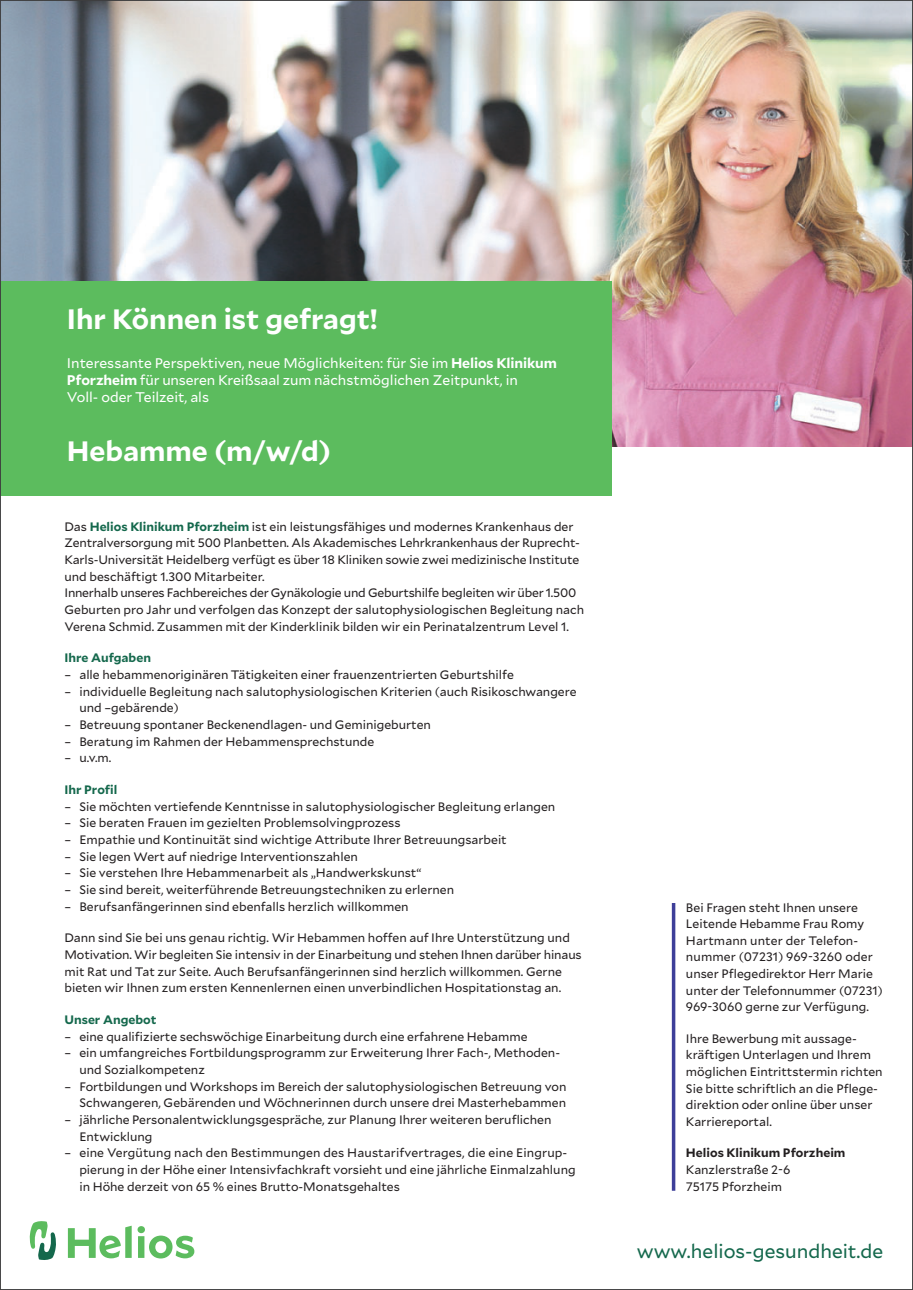
<style>
.page{position:relative;width:913px;height:1290px;background:#fff}
.page>*{position:absolute;margin:0;border:0;box-sizing:border-box;transform-origin:0 0}
.t1{font:700 28px "Mallory";color:#fff}
.t2{font:19.25px "Mallory";color:#14684c}
.t3{font:14px/16.8px "Mallory";color:#fff}
.t4{font:12.25px/16.6px "Mallory";color:#231f20}
.t5{font:700 12.25px "Mallory";color:#14684c}
.t6{font:700 12.25px "Mallory";color:#231f20}
.s1{font-weight:700}
.s2{font-weight:700;color:#14684c}
</style>
<div class="page">
<img style="left:2px;top:2px;width:909px;height:444px">
<div style="left:0;top:281px;width:612px;height:215px;background:#5cbc5e"></div>
<hr style="left:672px;top:903px;width:3px;height:288px;background:#3e3f99">
<svg style="left:68px;top:1225px;width:126px;height:33px"></svg>
<svg style="left:30px;top:1221px;width:26px;height:39px"></svg>
<h1 class="t1" style="left:67px;top:306px;width:312px">Ihr Können ist gefragt!</h1>
<p class="t3" style="left:67px;top:355px;width:491px">Interessante Perspektiven, neue Möglichkeiten: für Sie im <span class="s1">Helios Klinikum<br>Pforzheim</span> für unseren Kreißsaal zum nächstmöglichen Zeitpunkt, in<br>Voll- oder Teilzeit, als</p>
<h1 class="t1" style="left:67px;top:438px;width:266px">Hebamme (m/w/d)</h1>
<p class="t4" style="left:64px;top:519px;width:521px">Das <span class="s2">Helios Klinikum Pforzheim</span> ist ein leistungsfähiges und modernes Krankenhaus der Zentralversorgung mit 500 Planbetten. Als Akademisches Lehrkrankenhaus der Ruprecht-Karls-Universität Heidelberg verfügt es über 18 Kliniken sowie zwei medizinische Institute und beschäftigt 1.300 Mitarbeiter.<br>Innerhalb unseres Fachbereiches der Gynäkologie und Geburtshilfe begleiten wir über 1.500<br>Geburten pro Jahr und verfolgen das Konzept der salutophysiologischen Begleitung nach Verena Schmid. Zusammen mit der Kinderklinik bilden wir ein Perinatalzentrum Level 1.</p>
<p class="t5" style="left:64px;top:652px;width:88px">Ihre Aufgaben</p>
<p class="t4" style="left:64px;top:667px;width:451px">– alle hebammenoriginären Tätigkeiten einer frauenzentrierten Geburtshilfe</p>
<p class="t4" style="left:79px;top:684px;width:499px;text-indent:-15px">– individuelle Begleitung nach salutophysiologischen Kriterien (auch Risikoschwangere und –gebärende)</p>
<p class="t4" style="left:64px;top:717px;width:368px">– Betreuung spontaner Beckenendlagen- und Geminigeburten</p>
<p class="t4" style="left:64px;top:734px;width:311px">– Beratung im Rahmen der Hebammensprechstunde</p>
<p class="t4" style="left:64px;top:750px;width:48px">– u.v.m.</p>
<p class="t5" style="left:64px;top:784px;width:54px">Ihr Profil</p>
<p class="t4" style="left:64px;top:799px;width:492px">– Sie möchten vertiefende Kenntnisse in salutophysiologischer Begleitung erlangen</p>
<p class="t4" style="left:64px;top:815px;width:337px">– Sie beraten Frauen im gezielten Problemsolvingprozess</p>
<p class="t4" style="left:64px;top:832px;width:444px">– Empathie und Kontinuität sind wichtige Attribute Ihrer Betreuungsarbeit</p>
<p class="t4" style="left:64px;top:849px;width:295px">– Sie legen Wert auf niedrige Interventionszahlen</p>
<p class="t4" style="left:64px;top:865px;width:359px">– Sie verstehen Ihre Hebammenarbeit als „Handwerkskunst“</p>
<p class="t4" style="left:64px;top:882px;width:391px">– Sie sind bereit, weiterführende Betreuungstechniken zu erlernen</p>
<p class="t4" style="left:64px;top:899px;width:346px">– Berufsanfängerinnen sind ebenfalls herzlich willkommen</p>
<p class="t4" style="left:64px;top:930px;width:519px">Dann sind Sie bei uns genau richtig. Wir Hebammen hoffen auf Ihre Unterstützung und Motivation. Wir begleiten Sie intensiv in der Einarbeitung und stehen Ihnen darüber hinaus mit Rat und Tat zur Seite. Auch Berufsanfängerinnen sind herzlich willkommen. Gerne bieten wir Ihnen zum ersten Kennenlernen einen unverbindlichen Hospitationstag an.</p>
<p class="t5" style="left:64px;top:1013px;width:94px">Unser Angebot</p>
<p class="t4" style="left:64px;top:1028px;width:465px">– eine qualifizierte sechswöchige Einarbeitung durch eine erfahrene Hebamme</p>
<p class="t4" style="left:79px;top:1045px;width:482px;text-indent:-15px">– ein umfangreiches Fortbildungsprogramm zur Erweiterung Ihrer Fach-, Methoden&shy;und Sozialkompetenz</p>
<p class="t4" style="left:64px;top:1078px;width:503px;text-align:right">– Fortbildungen und Workshops im Bereich der salutophysiologischen Betreuung von<br>Schwangeren, Gebärenden und Wöchnerinnen durch unsere drei Masterhebammen</p>
<p class="t4" style="left:79px;top:1112px;width:473px;text-indent:-15px">– jährliche Personalentwicklungsgespräche, zur Planung Ihrer weiteren beruflichen<br>Entwicklung</p>
<p class="t4" style="left:79px;top:1145px;width:498px;text-indent:-15px">– eine Vergütung nach den Bestimmungen des Haustarifvertrages, die eine Eingrup&shy;pierung in der Höhe einer Intensivfachkraft vorsieht und eine jährliche Einmalzahlung in Höhe derzeit von 65 % eines Brutto-Monatsgehaltes</p>
<p class="t4" style="left:686px;top:900px;width:198px">Bei Fragen steht Ihnen unsere<br>Leitende Hebamme Frau Romy<br>Hartmann unter der Telefon&shy;nummer (07231) 969-3260 oder unser Pflegedirektor Herr Marie unter der Telefonnummer (07231)<br>969-3060 gerne zur Verfügung.</p>
<p class="t4" style="left:686px;top:1031px;width:198px">Ihre Bewerbung mit aussage&shy;kräftigen Unterlagen und Ihrem möglichen Eintrittstermin richten<br>Sie bitte schriftlich an die Pflege&shy;direktion oder online über unser<br>Karriereportal.</p>
<p class="t6" style="left:686px;top:1147px;width:161px">Helios Klinikum Pforzheim</p>
<p class="t4" style="left:686px;top:1162px;width:106px">Kanzlerstraße 2-6<br>75175 Pforzheim</p>
<h2 class="t2" style="left:637px;top:1242px;width:248px">www.helios-gesundheit.de</h2>
</div>
